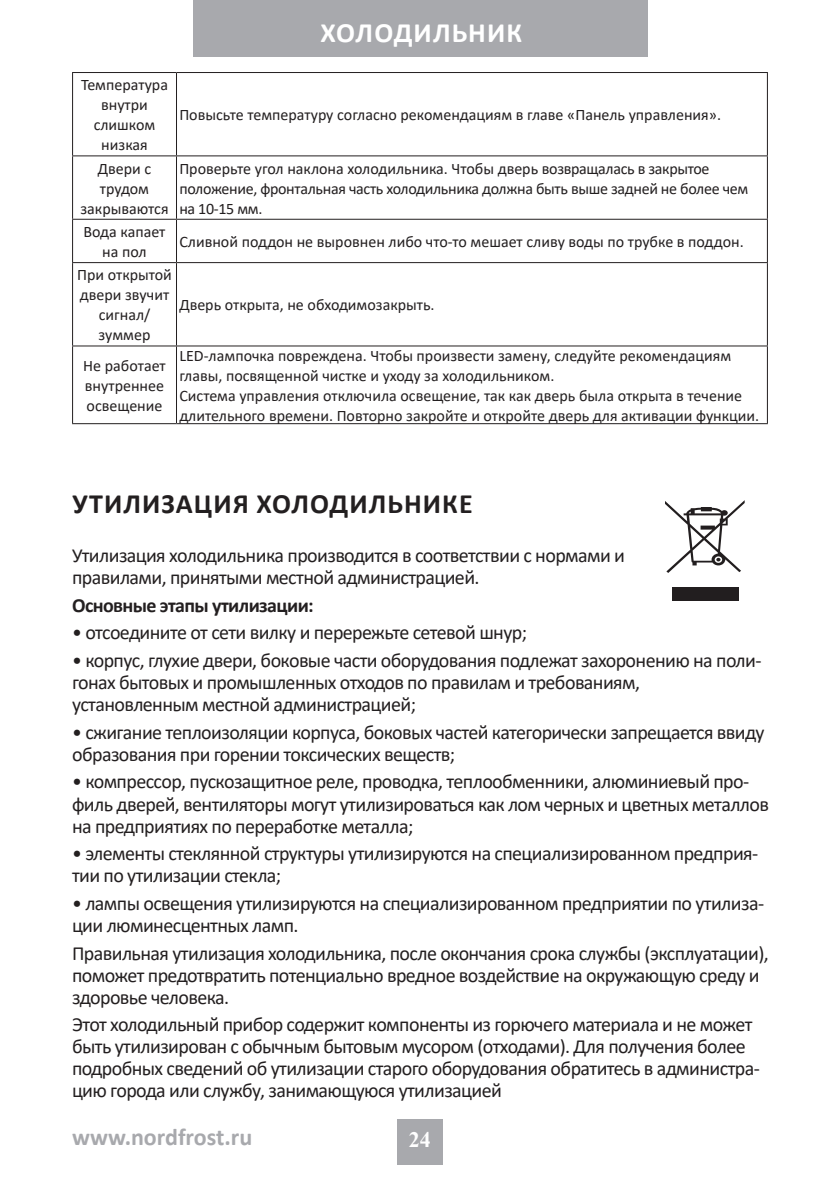
<style>
.page{position:relative;width:840px;height:1191px;background:#fff}
.page>*{position:absolute;margin:0;border:0;box-sizing:border-box;transform-origin:0 0}
.t1{font:700 28px "Calibri";letter-spacing:.04em;color:#231f20}
.t2{font:700 28px "Calibri";letter-spacing:.04em;color:#fff}
.t3{font:700 24px "Calibri";color:#a8a9ad}
.t4{font:700 22px "Times New Roman";color:#fff}
.t5{font:20px/22px "Calibri";letter-spacing:-.03em;color:#231f20}
.t6{font:700 20px "Calibri";letter-spacing:-.03em;color:#231f20}
.t7{font:16px/20px "Calibri";color:#231f20;text-align:center}
.t8{font:16px/20px "Calibri";letter-spacing:-.02em;color:#231f20}
</style>
<div class="page">
<div style="left:193px;top:0;width:453px;height:57px;background:#a8a9ad"></div>
<div style="left:397px;top:1119px;width:45px;height:45px;background:#a8a9ad"></div>
<div style="left:671px;top:587px;width:67px;height:14px;background:#221e1f"></div>
<svg style="left:665px;top:501px;width:79px;height:72px"></svg>
<hr style="left:72px;top:72px;width:104px;height:1px;background:#231f20">
<hr style="left:72px;top:73px;width:1px;height:82px;background:#231f20">
<hr style="left:176px;top:72px;width:591px;height:1px;background:#231f20">
<hr style="left:176px;top:73px;width:1px;height:82px;background:#231f20">
<hr style="left:766px;top:73px;width:1px;height:82px;background:#231f20">
<hr style="left:72px;top:155px;width:104px;height:1px;background:#231f20">
<hr style="left:72px;top:156px;width:1px;height:63px;background:#231f20">
<hr style="left:176px;top:155px;width:591px;height:1px;background:#231f20">
<hr style="left:176px;top:156px;width:1px;height:63px;background:#231f20">
<hr style="left:766px;top:156px;width:1px;height:63px;background:#231f20">
<hr style="left:72px;top:219px;width:104px;height:1px;background:#231f20">
<hr style="left:72px;top:220px;width:1px;height:42px;background:#231f20">
<hr style="left:176px;top:219px;width:591px;height:1px;background:#231f20">
<hr style="left:176px;top:220px;width:1px;height:42px;background:#231f20">
<hr style="left:766px;top:220px;width:1px;height:42px;background:#231f20">
<hr style="left:72px;top:262px;width:104px;height:1px;background:#231f20">
<hr style="left:72px;top:263px;width:1px;height:82px;background:#231f20">
<hr style="left:176px;top:262px;width:591px;height:1px;background:#231f20">
<hr style="left:176px;top:263px;width:1px;height:82px;background:#231f20">
<hr style="left:766px;top:263px;width:1px;height:82px;background:#231f20">
<hr style="left:72px;top:345px;width:104px;height:1px;background:#231f20">
<hr style="left:72px;top:346px;width:1px;height:77px;background:#231f20">
<hr style="left:176px;top:345px;width:591px;height:1px;background:#231f20">
<hr style="left:176px;top:346px;width:1px;height:77px;background:#231f20">
<hr style="left:766px;top:346px;width:1px;height:77px;background:#231f20">
<hr style="left:72px;top:423px;width:104px;height:1px;background:#231f20">
<hr style="left:176px;top:423px;width:591px;height:1px;background:#231f20">
<p class="t7" style="left:81px;top:74px;width:88px">Температура внутри слишком низкая</p>
<h1 class="t2" style="left:320px;top:13px;width:203px">ХОЛОДИЛЬНИК</h1>
<p class="t7" style="left:179px;top:104px;width:543px">Повысьте температуру согласно рекомендациям в главе «Панель управления».</p>
<p class="t7" style="left:80px;top:158px;width:90px">Двери с трудом закрываются</p>
<p class="t8" style="left:179px;top:158px;width:570px">Проверьте угол наклона холодильника. Чтобы дверь возвращалась в закрытое положение, фронтальная часть холодильника должна быть выше задней не более чем на 10-15 мм.</p>
<p class="t7" style="left:84px;top:221px;width:83px">Вода капает на пол</p>
<p class="t7" style="left:179px;top:231px;width:565px">Сливной поддон не выровнен либо что-то мешает сливу воды по трубке в поддон.</p>
<p class="t7" style="left:77px;top:264px;width:96px">При открытой двери звучит сигнал/ зуммер</p>
<p class="t7" style="left:179px;top:294px;width:256px">Дверь открыта, не обходимозакрыть.</p>
<p class="t7" style="left:83px;top:355px;width:84px;text-align:justify">Не работает внутреннее освещение</p>
<p class="t7" style="left:179px;top:345px;width:581px;text-align:left">LED-лампочка повреждена. Чтобы произвести замену, следуйте рекомендациям главы, посвященной чистке и уходу за холодильником.<br>Система управления отключила освещение, так как дверь была открыта в течение длительного времени. Повторно закройте и откройте дверь для активации функции.</p>
<h1 class="t1" style="left:73px;top:483px;width:401px">УТИЛИЗАЦИЯ ХОЛОДИЛЬНИКЕ</h1>
<p class="t5" style="left:72px;top:544px;width:554px">Утилизация холодильника производится в соответствии с нормами и правилами, принятыми местной администрацией.</p>
<p class="t6" style="left:72px;top:591px;width:243px">Основные этапы утилизации:</p>
<p class="t5" style="left:72px;top:621px;width:456px">• отсоедините от сети вилку и перережьте сетевой шнур;</p>
<p class="t5" style="left:72px;top:649px;width:690px">• корпус, глухие двери, боковые части оборудования подлежат захоронению на поли&shy;гонах бытовых и промышленных отходов по правилам и требованиям, установленным местной администрацией;</p>
<p class="t5" style="left:72px;top:720px;width:693px">• сжигание теплоизоляции корпуса, боковых частей категорически запрещается ввиду образования при горении токсических веществ;</p>
<p class="t5" style="left:72px;top:770px;width:698px">• компрессор, пускозащитное реле, проводка, теплообменники, алюминиевый про&shy;филь дверей, вентиляторы могут утилизироваться как лом черных и цветных металлов на предприятиях по переработке металла;</p>
<p class="t5" style="left:72px;top:842px;width:687px">• элементы стеклянной структуры утилизируются на специализированном предприя&shy;тии по утилизации стекла;</p>
<p class="t5" style="left:72px;top:891px;width:693px">• лампы освещения утилизируются на специализированном предприятии по утилиза&shy;ции люминесцентных ламп.</p>
<p class="t5" style="left:72px;top:941px;width:697px">Правильная утилизация холодильника, после окончания срока службы (эксплуатации), поможет предотвратить потенциально вредное воздействие на окружающую среду и здоровье человека.</p>
<p class="t5" style="left:72px;top:1013px;width:688px">Этот холодильный прибор содержит компоненты из горючего материала и не может быть утилизирован с обычным бытовым мусором (отходами). Для получения более подробных сведений об утилизации старого оборудования обратитесь в администра&shy;цию города или службу, занимающуюся утилизацией</p>
<p class="t3" style="left:72px;top:1120px;width:182px">www.nordfrost.ru</p>
<p class="t4" style="left:409px;top:1124px;width:23px">24</p>
</div>
